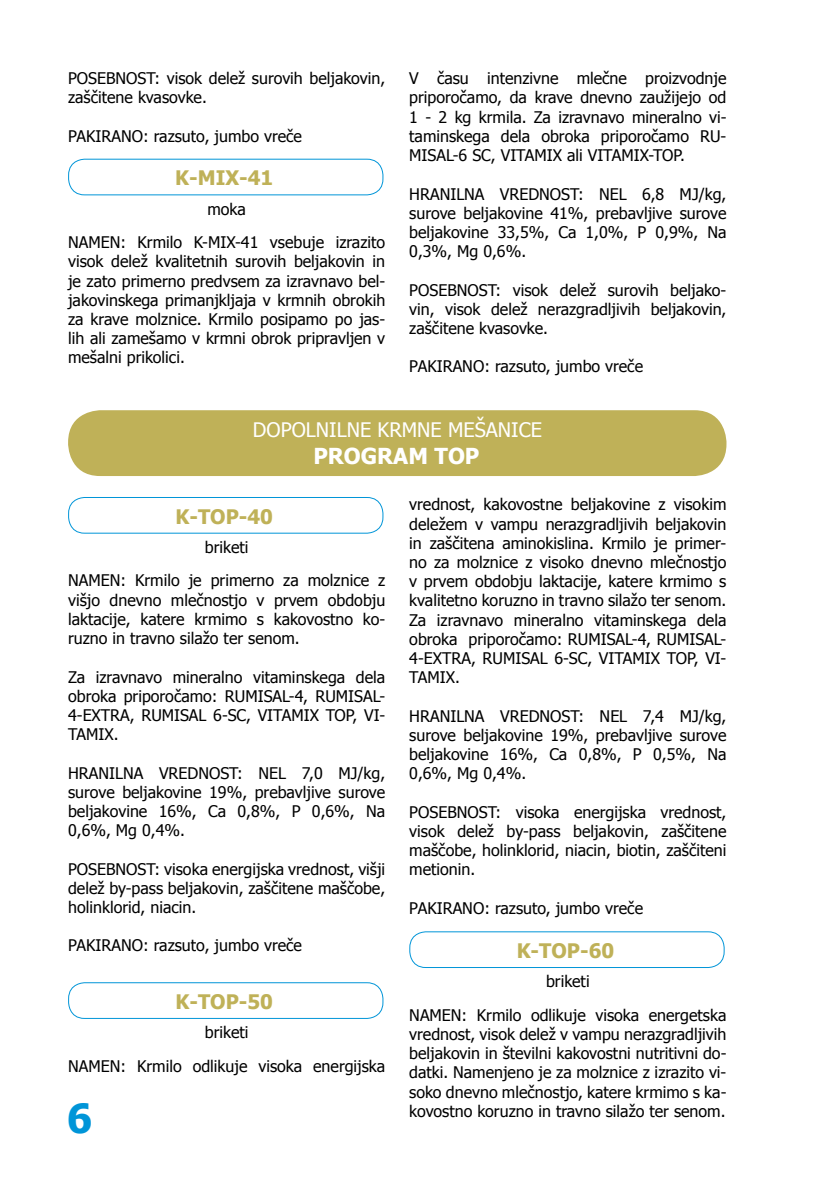
<style>
.page{position:relative;width:840px;height:1191px;background:#fff}
.page>*{position:absolute;margin:0;border:0;box-sizing:border-box;transform-origin:0 0}
.t1{font:700 40px "Tahoma";color:#0095d8}
.t2{font:700 22px "Tahoma";color:#fff}
.t3{font:700 20px "Tahoma";color:#bfb158}
.t4{font:20px "Tahoma";color:#fff}
.t5{font:16px/19.2px "Tahoma";color:#000;text-align:justify}
</style>
<div class="page">
<div style="left:68px;top:159px;width:315px;height:36px;border:1px solid #0095d8;border-radius:16px"></div>
<div style="left:68px;top:410px;width:658px;height:66px;background:#bfb158;border-radius:32px"></div>
<div style="left:68px;top:497px;width:315px;height:36px;border:1px solid #0095d8;border-radius:16px"></div>
<div style="left:68px;top:982px;width:315px;height:37px;border:1px solid #0095d8;border-radius:16px"></div>
<div style="left:409px;top:931px;width:315px;height:37px;border:1px solid #0095d8;border-radius:16px"></div>
<p class="t5" style="left:68px;top:68px;width:318px">POSEBNOST: visok delež surovih beljakovin, zaščitene kvasovke.</p>
<p class="t5" style="left:68px;top:126px;width:235px">PAKIRANO: razsuto, jumbo vreče</p>
<p class="t3" style="left:175px;top:164px;width:99px">K-MIX-41</p>
<p class="t5" style="left:68px;top:191px;width:318px;line-height:33.6px;text-align:center">moka<br>NAMEN: Krmilo K-MIX-41 vsebuje izrazito</p>
<p class="t5" style="left:68px;top:251px;width:318px">visok delež kvalitetnih surovih beljakovin in je zato primerno predvsem za izravnavo bel&shy;jakovinskega primanjkljaja v krmnih obrokih za krave molznice. Krmilo posipamo po jas&shy;lih ali zamešamo v krmni obrok pripravljen v mešalni prikolici.</p>
<p class="t5" style="left:409px;top:68px;width:318px">V času intenzivne mlečne proizvodnje priporočamo, da krave dnevno zaužijejo od 1 - 2 kg krmila. Za izravnavo mineralno vi&shy;taminskega dela obroka priporočamo RU-MISAL-6 SC, VITAMIX ali VITAMIX-TOP.</p>
<p class="t5" style="left:409px;top:183px;width:318px">HRANILNA VREDNOST: NEL 6,8 MJ/kg, surove beljakovine 41%, prebavljive surove beljakovine 33,5%, Ca 1,0%, P 0,9%, Na 0,3%, Mg 0,6%.</p>
<p class="t5" style="left:409px;top:279px;width:318px">POSEBNOST: visok delež surovih beljako&shy;vin, visok delež nerazgradljivih beljakovin, zaščitene kvasovke.</p>
<p class="t5" style="left:409px;top:356px;width:235px">PAKIRANO: razsuto, jumbo vreče</p>
<p class="t4" style="left:253px;top:416px;width:290px">DOPOLNILNE KRMNE MEŠANICE</p>
<h2 class="t2" style="left:313px;top:440px;width:167px">PROGRAM TOP</h2>
<p class="t3" style="left:175px;top:502px;width:99px">K-TOP-40</p>
<p class="t5" style="left:68px;top:529px;width:318px;line-height:33.6px;text-align:center">briketi<br>NAMEN: Krmilo je primerno za molznice z</p>
<p class="t5" style="left:68px;top:589px;width:318px">višjo dnevno mlečnostjo v prvem obdobju laktacije, katere krmimo s kakovostno ko&shy;ruzno in travno silažo ter senom.</p>
<p class="t5" style="left:68px;top:666px;width:318px">Za izravnavo mineralno vitaminskega dela obroka priporočamo: RUMISAL-4, RUMISAL-4-EXTRA, RUMISAL 6-SC, VITAMIX TOP, VI-TAMIX.</p>
<p class="t5" style="left:68px;top:762px;width:318px">HRANILNA VREDNOST: NEL 7,0 MJ/kg, surove beljakovine 19%, prebavljive surove beljakovine 16%, Ca 0,8%, P 0,6%, Na 0,6%, Mg 0,4%.</p>
<p class="t5" style="left:68px;top:858px;width:318px">POSEBNOST: visoka energijska vrednost, višji delež by-pass beljakovin, zaščitene maščobe, holinklorid, niacin.</p>
<p class="t5" style="left:68px;top:935px;width:235px">PAKIRANO: razsuto, jumbo vreče</p>
<p class="t3" style="left:175px;top:987px;width:99px">K-TOP-50</p>
<p class="t5" style="left:68px;top:1014px;width:318px;line-height:33.6px;text-align:center">briketi<br>NAMEN: Krmilo odlikuje visoka energijska</p>
<h1 class="t1" style="left:67px;top:1090px;width:27px">6</h1>
<p class="t5" style="left:409px;top:494px;width:318px">vrednost, kakovostne beljakovine z visokim deležem v vampu nerazgradljivih beljakovin in zaščitena aminokislina. Krmilo je primer&shy;no za molznice z visoko dnevno mlečnostjo v prvem obdobju laktacije, katere krmimo s kvalitetno koruzno in travno silažo ter senom.<br>Za izravnavo mineralno vitaminskega dela obroka priporočamo: RUMISAL-4, RUMISAL-4-EXTRA, RUMISAL 6-SC, VITAMIX TOP, VI-TAMIX.</p>
<p class="t5" style="left:409px;top:705px;width:318px">HRANILNA VREDNOST: NEL 7,4 MJ/kg, surove beljakovine 19%, prebavljive surove beljakovine 16%, Ca 0,8%, P 0,5%, Na 0,6%, Mg 0,4%.</p>
<p class="t5" style="left:409px;top:801px;width:318px">POSEBNOST: visoka energijska vrednost, visok delež by-pass beljakovin, zaščitene maščobe, holinklorid, niacin, biotin, zaščiteni metionin.</p>
<p class="t5" style="left:409px;top:897px;width:235px">PAKIRANO: razsuto, jumbo vreče</p>
<p class="t3" style="left:516px;top:936px;width:99px">K-TOP-60</p>
<p class="t5" style="left:409px;top:963px;width:318px;line-height:33.6px;text-align:center">briketi<br>NAMEN: Krmilo odlikuje visoka energetska</p>
<p class="t5" style="left:409px;top:1023px;width:318px">vrednost, visok delež v vampu nerazgradljivih beljakovin in številni kakovostni nutritivni do&shy;datki. Namenjeno je za molznice z izrazito vi&shy;soko dnevno mlečnostjo, katere krmimo s ka&shy;kovostno koruzno in travno silažo ter senom.</p>
</div>
